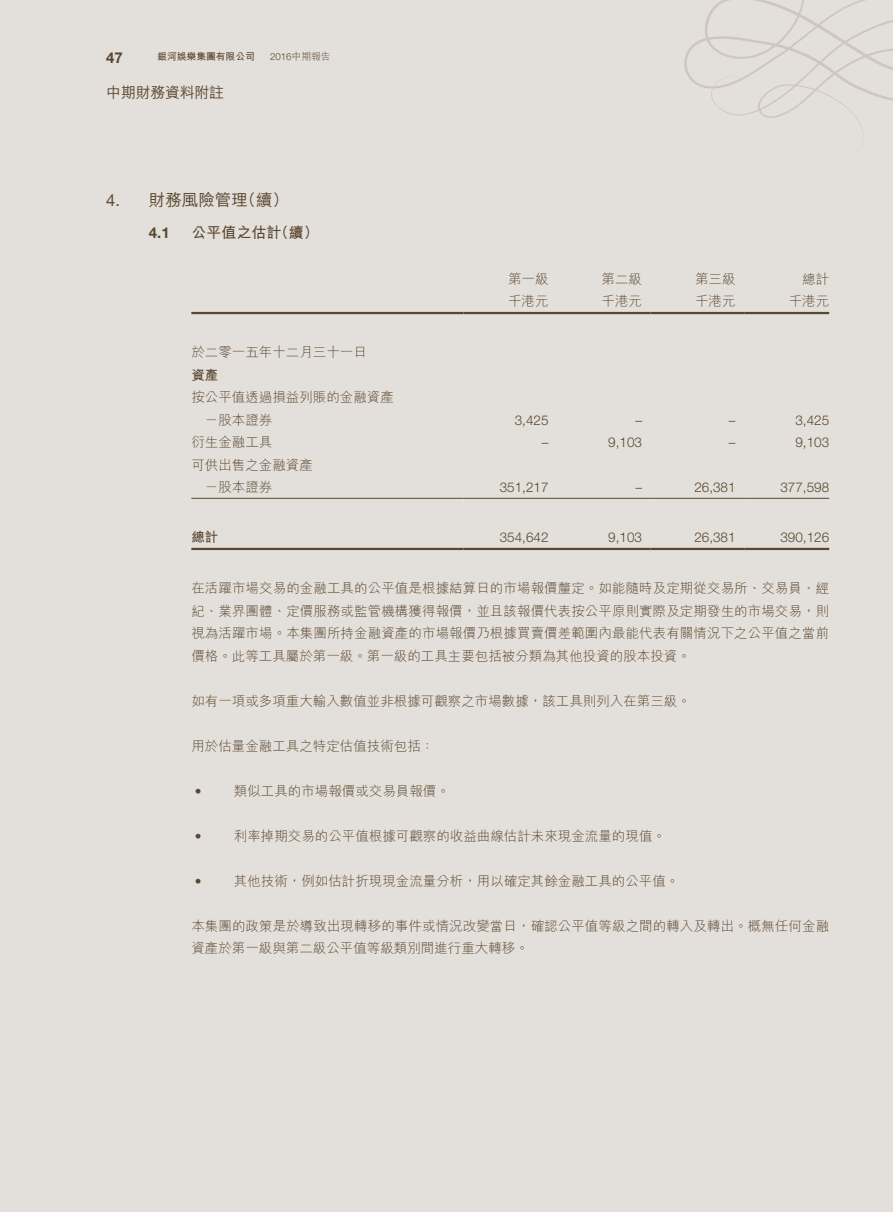
<style>
.page{position:relative;width:893px;height:1212px;background:#e3dfda}
.page>*{position:absolute;margin:0;border:0;box-sizing:border-box;transform-origin:0 0}
.t1{font:16.5px "M Hei HK Medium E Ten B5 H";color:#5b472f}
.t2{font:15px "M Hei HK Bold E Ten B5 H";color:#5b472f}
.t3{font:15px "M Hei HK Medium E Ten B5 H";letter-spacing:-.02em;color:#5b472f}
.t4{font:700 15px "Helvetica Neue LT Std";color:#5b472f}
.t5{font:13.5px/22.5px "M Hei HK Light E Ten B5 H";color:#5b472f}
.t6{font:300 13.5px "Helvetica Neue LT Std";color:#5b472f}
.t7{font:13.5px "M Hei HK Bold E Ten B5 H";color:#5b472f}
.t8{font:9.75px "M Hei HK Bold E Ten B5 H";color:#5b472f}
.t9{font:300 9.75px "Helvetica Neue LT Std";color:#5b472f}
.s1{font-family:"M Hei HK Light E Ten B5 H";font-weight:400}
.s2{font-family:"Helvetica Neue LT Std"}
.s3{font-family:"Helvetica Neue LT Std";font-weight:300}
</style>
<div class="page">
<svg style="left:684px;top:0;width:209px;height:133px"></svg>
<hr style="left:191px;top:312px;width:272px;height:2px;background:#5b472f">
<hr style="left:463px;top:312px;width:94px;height:2px;background:#5b472f">
<hr style="left:557px;top:312px;width:94px;height:2px;background:#5b472f">
<hr style="left:651px;top:312px;width:93px;height:2px;background:#5b472f">
<hr style="left:744px;top:312px;width:85px;height:2px;background:#5b472f">
<hr style="left:191px;top:498px;width:272px;height:1px;background:#5b472f">
<hr style="left:463px;top:498px;width:94px;height:1px;background:#5b472f">
<hr style="left:557px;top:498px;width:94px;height:1px;background:#5b472f">
<hr style="left:651px;top:498px;width:93px;height:1px;background:#5b472f">
<hr style="left:744px;top:498px;width:85px;height:1px;background:#5b472f">
<hr style="left:191px;top:548px;width:272px;height:2px;background:#5b472f">
<hr style="left:463px;top:548px;width:94px;height:2px;background:#5b472f">
<hr style="left:557px;top:548px;width:94px;height:2px;background:#5b472f">
<hr style="left:651px;top:548px;width:93px;height:2px;background:#5b472f">
<hr style="left:744px;top:548px;width:85px;height:2px;background:#5b472f">
<p class="t4" style="left:106px;top:52px;width:18px">47</p>
<p class="t8" style="left:157px;top:52px;width:99px">銀河娛樂集團有限公司</p>
<p class="t9" style="left:270px;top:53px;width:62px">2016<span class="s1">中期報告</span></p>
<p class="t3" style="left:106px;top:87px;width:119px">中期財務資料附註</p>
<p class="t1" style="left:106px;top:194px;width:184px"><span class="s2">4.</span> 財務風險管理（續）</p>
<p class="t4" style="left:149px;top:227px;width:22px">4.1</p>
<p class="t2" style="left:191px;top:227px;width:129px">公平值之估計（續）</p>
<p class="t5" style="left:508px;top:269px;width:42px">第一級</p>
<p class="t5" style="left:602px;top:269px;width:42px">第二級</p>
<p class="t5" style="left:695px;top:269px;width:42px">第三級</p>
<p class="t5" style="left:802px;top:269px;width:29px">總計</p>
<p class="t5" style="left:508px;top:292px;width:42px">千港元</p>
<p class="t5" style="left:602px;top:292px;width:42px">千港元</p>
<p class="t5" style="left:695px;top:292px;width:42px">千港元</p>
<p class="t5" style="left:789px;top:292px;width:42px">千港元</p>
<p class="t5" style="left:191px;top:343px;width:177px">於二零一五年十二月三十一日</p>
<p class="t7" style="left:191px;top:370px;width:28px">資產</p>
<p class="t5" style="left:191px;top:388px;width:204px">按公平值透過損益列賬的金融資產</p>
<p class="t5" style="left:205px;top:410px;width:69px">－股本證券</p>
<p class="t6" style="left:515px;top:415px;width:35px">3,425</p>
<p class="t6" style="left:635px;top:415px;width:8px">–</p>
<p class="t6" style="left:729px;top:415px;width:8px">–</p>
<p class="t6" style="left:795px;top:415px;width:35px">3,425</p>
<p class="t5" style="left:191px;top:433px;width:83px">衍生金融工具</p>
<p class="t6" style="left:542px;top:437px;width:8px">–</p>
<p class="t6" style="left:608px;top:437px;width:35px">9,103</p>
<p class="t6" style="left:729px;top:437px;width:8px">–</p>
<p class="t6" style="left:795px;top:437px;width:35px">9,103</p>
<p class="t5" style="left:205px;top:455px;width:109px;text-indent:-14px">可供出售之金融資產－股本證券</p>
<p class="t6" style="left:500px;top:482px;width:50px">351,217</p>
<p class="t6" style="left:635px;top:482px;width:8px">–</p>
<p class="t6" style="left:694px;top:482px;width:43px">26,381</p>
<p class="t6" style="left:780px;top:482px;width:50px">377,598</p>
<p class="t7" style="left:191px;top:532px;width:28px">總計</p>
<p class="t6" style="left:500px;top:532px;width:50px">354,642</p>
<p class="t6" style="left:608px;top:532px;width:35px">9,103</p>
<p class="t6" style="left:694px;top:532px;width:43px">26,381</p>
<p class="t6" style="left:780px;top:532px;width:50px">390,126</p>
<p class="t5" style="left:191px;top:579px;width:639px;text-align:justify">在活躍市場交易的金融工具的公平值是根據結算日的市場報價釐定。如能隨時及定期從交易所、交易員、經紀、業界團體、定價服務或監管機構獲得報價，並且該報價代表按公平原則實際及定期發生的市場交易，則視為活躍市場。本集團所持金融資產的市場報價乃根據買賣價差範圍內最能代表有關情況下之公平值之當前價格。此等工具屬於第一級。第一級的工具主要包括被分類為其他投資的股本投資。</p>
<p class="t5" style="left:191px;top:691px;width:501px">如有一項或多項重大輸入數值並非根據可觀察之市場數據，該工具則列入在第三級。</p>
<p class="t5" style="left:191px;top:736px;width:244px">用於估量金融工具之特定估值技術包括：</p>
<p class="t5" style="left:195px;top:781px;width:257px"><span class="s3">•</span> 類似工具的市場報價或交易員報價。</p>
<p class="t5" style="left:195px;top:826px;width:473px"><span class="s3">•</span> 利率掉期交易的公平值根據可觀察的收益曲線估計未來現金流量的現值。</p>
<p class="t5" style="left:195px;top:871px;width:486px"><span class="s3">•</span> 其他技術，例如估計折現現金流量分析，用以確定其餘金融工具的公平值。</p>
<p class="t5" style="left:191px;top:916px;width:639px">本集團的政策是於導致出現轉移的事件或情況改變當日，確認公平值等級之間的轉入及轉出。概無任何金融資產於第一級與第二級公平值等級類別間進行重大轉移。</p>
</div>
